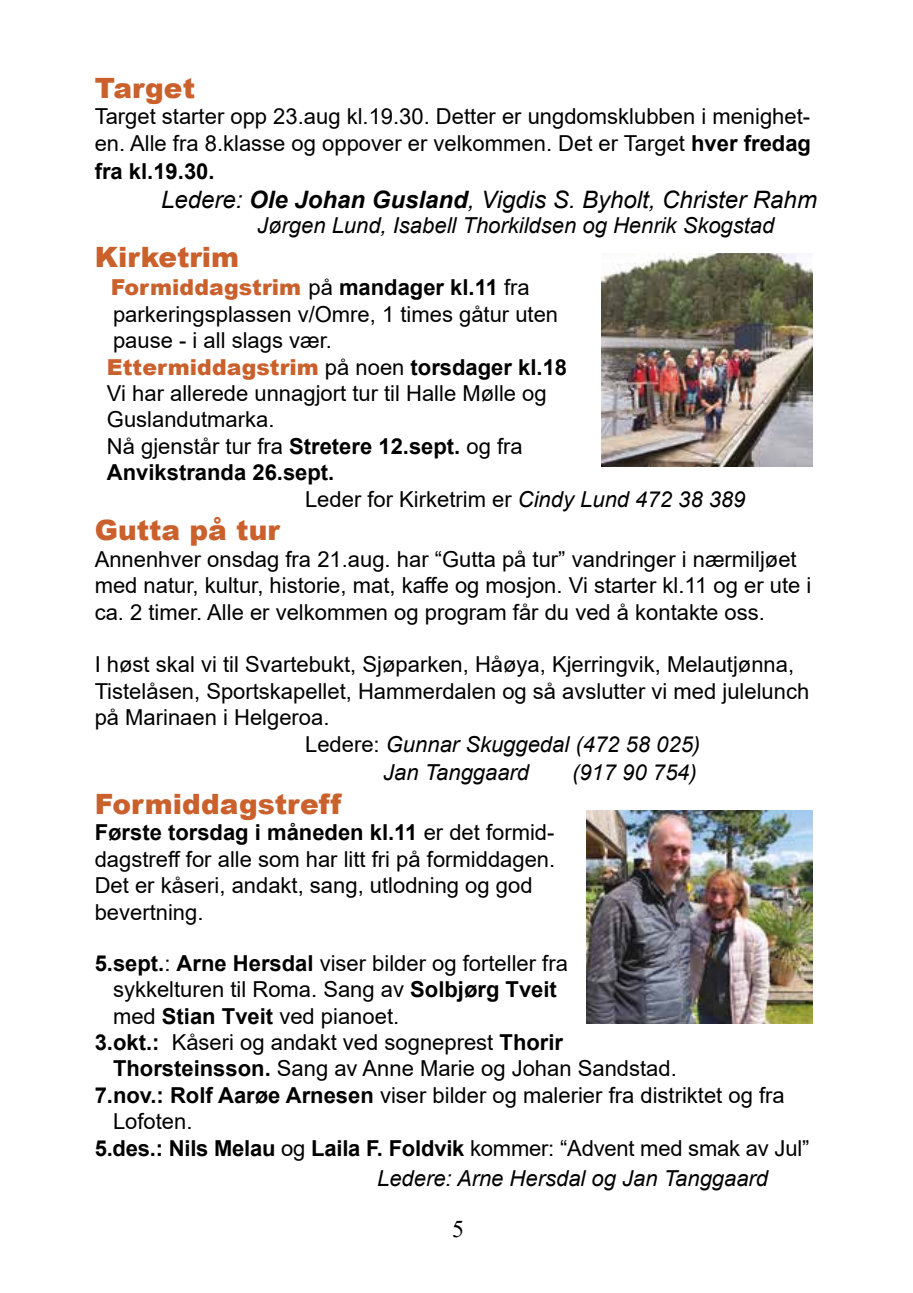
<style>
.page{position:relative;width:913px;height:1293px;background:#fff}
.page>*{position:absolute;margin:0;border:0;box-sizing:border-box;transform-origin:0 0}
.t1{font:900 28px "Arial";color:#ca612d}
.t2{font:italic 24px "Arial";color:#000}
.t3{font:24px "Times New Roman";color:#000}
.t4{font:22px/26.4px "Arial";color:#000}
.t5{font:italic 22px "Arial";color:#000}
.t6{font:700 22px "Arial";color:#000}
.t7{font:900 22px "Arial";color:#ca612d}
.s1{font-weight:700}
.s2{font-weight:400;color:#000}
.s3{font-weight:700;color:#000}
.s4{font-style:italic}
.s5{font-style:normal}
.s6{font-weight:400}
</style>
<div class="page">
<img style="left:587px;top:811px;width:225px;height:212px">
<img style="left:601px;top:254px;width:211px;height:212px">
<p class="t1" style="left:95px;top:67px;width:102px">Target</p>
<p class="t4" style="left:95px;top:103px;width:718px">Target starter opp 23.aug kl.19.30. Detter er ungdomsklubben i menighet&shy;en. Alle fra 8.klasse og oppover er velkommen. Det er Target <span class="s1">hver fredag</span></p>
<p class="t6" style="left:95px;top:156px;width:121px">fra kl.19.30.</p>
<p class="t2" style="left:161px;top:184px;width:657px">Ledere: <span class="s1">Ole Johan Gusland</span>, Vigdis S. Byholt, Christer Rahm</p>
<p class="t5" style="left:257px;top:211px;width:519px">Jørgen Lund, Isabell Thorkildsen og Henrik Skogstad</p>
<p class="t1" style="left:95px;top:236px;width:146px">Kirketrim</p>
<p class="t7" style="left:111px;top:272px;width:421px">Formiddagstrim <span class="s2">på</span> <span class="s3">mandager kl.11</span> <span class="s2">fra</span></p>
<p class="t4" style="left:113px;top:301px;width:447px">parkeringsplassen v/Omre, 1 times gåtur uten</p>
<p class="t4" style="left:113px;top:327px;width:220px">pause - i all slags vær.</p>
<p class="t7" style="left:107px;top:351px;width:462px">Ettermiddagstrim <span class="s2">på noen</span> <span class="s3">torsdager kl.18</span></p>
<p class="t4" style="left:107px;top:380px;width:441px">Vi har allerede unnagjort tur til Halle Mølle og</p>
<p class="t4" style="left:107px;top:406px;width:169px">Guslandutmarka.</p>
<p class="t4" style="left:107px;top:433px;width:417px">Nå gjenstår tur fra <span class="s1">Stretere 12.sept.</span> og fra</p>
<p class="t6" style="left:107px;top:457px;width:229px">Anvikstranda 26.sept.</p>
<p class="t4" style="left:305px;top:485px;width:442px">Leder for Kirketrim er <span class="s4">Cindy Lund 472 38 389</span></p>
<p class="t1" style="left:95px;top:510px;width:187px">Gutta på tur</p>
<p class="t4" style="left:95px;top:545px;width:718px">Annenhver onsdag fra 21.aug. har “Gutta på tur” vandringer i nærmiljøet med natur, kultur, historie, mat, kaffe og mosjon. Vi starter kl.11 og er ute i ca. 2 timer. Alle er velkommen og program får du ved å kontakte oss.</p>
<p class="t4" style="left:95px;top:651px;width:701px">I høst skal vi til Svartebukt, Sjøparken, Håøya, Kjerringvik, Melautjønna,</p>
<p class="t4" style="left:95px;top:677px;width:716px">Tistelåsen, Sportskapellet, Hammerdalen og så avslutter vi med julelunch</p>
<p class="t4" style="left:95px;top:704px;width:236px">på Marinaen i Helgeroa.</p>
<p class="t5" style="left:305px;top:729px;width:397px"><span class="s5">Ledere:</span> Gunnar Skuggedal (472 58 025)</p>
<p class="t5" style="left:383px;top:758px;width:147px">Jan Tanggaard</p>
<p class="t5" style="left:572px;top:758px;width:126px">(917 90 754)</p>
<p class="t1" style="left:95px;top:783px;width:248px">Formiddagstreff</p>
<p class="t4" style="left:95px;top:819px;width:462px"><span class="s1">Første torsdag i måneden kl.11</span> er det formid&shy;dagstreff for alle som har litt fri på formiddagen.<br>Det er kåseri, andakt, sang, utlodning og god bevertning.</p>
<p class="t4" style="left:95px;top:949px;width:475px"><span class="s1">5.sept.</span>: <span class="s1">Arne Hersdal</span> viser bilder og forteller fra</p>
<p class="t4" style="left:113px;top:976px;width:445px">sykkelturen til Roma. Sang av <span class="s1">Solbjørg Tveit</span></p>
<p class="t4" style="left:113px;top:1002px;width:288px">med <span class="s1">Stian Tveit</span> ved pianoet.</p>
<p class="t4" style="left:95px;top:1029px;width:470px"><span class="s1">3.okt.:</span> Kåseri og andakt ved sogneprest <span class="s1">Thorir</span></p>
<p class="t4" style="left:113px;top:1055px;width:565px"><span class="s1">Thorsteinsson.</span> Sang av Anne Marie og Johan Sandstad.</p>
<p class="t4" style="left:95px;top:1081px;width:691px"><span class="s1">7.nov.: Rolf Aarøe Arnesen</span> viser bilder og malerier fra distriktet og fra</p>
<p class="t4" style="left:113px;top:1108px;width:81px">Lofoten.</p>
<p class="t6" style="left:95px;top:1132px;width:716px">5.des.: Nils Melau <span class="s6">og</span> Laila F. Foldvik <span class="s6">kommer: “Advent med smak av Jul”</span></p>
<p class="t5" style="left:377px;top:1164px;width:392px">Ledere: Arne Hersdal og Jan Tanggaard</p>
<p class="t3" style="left:452px;top:1212px;width:13px">5</p>
</div>
